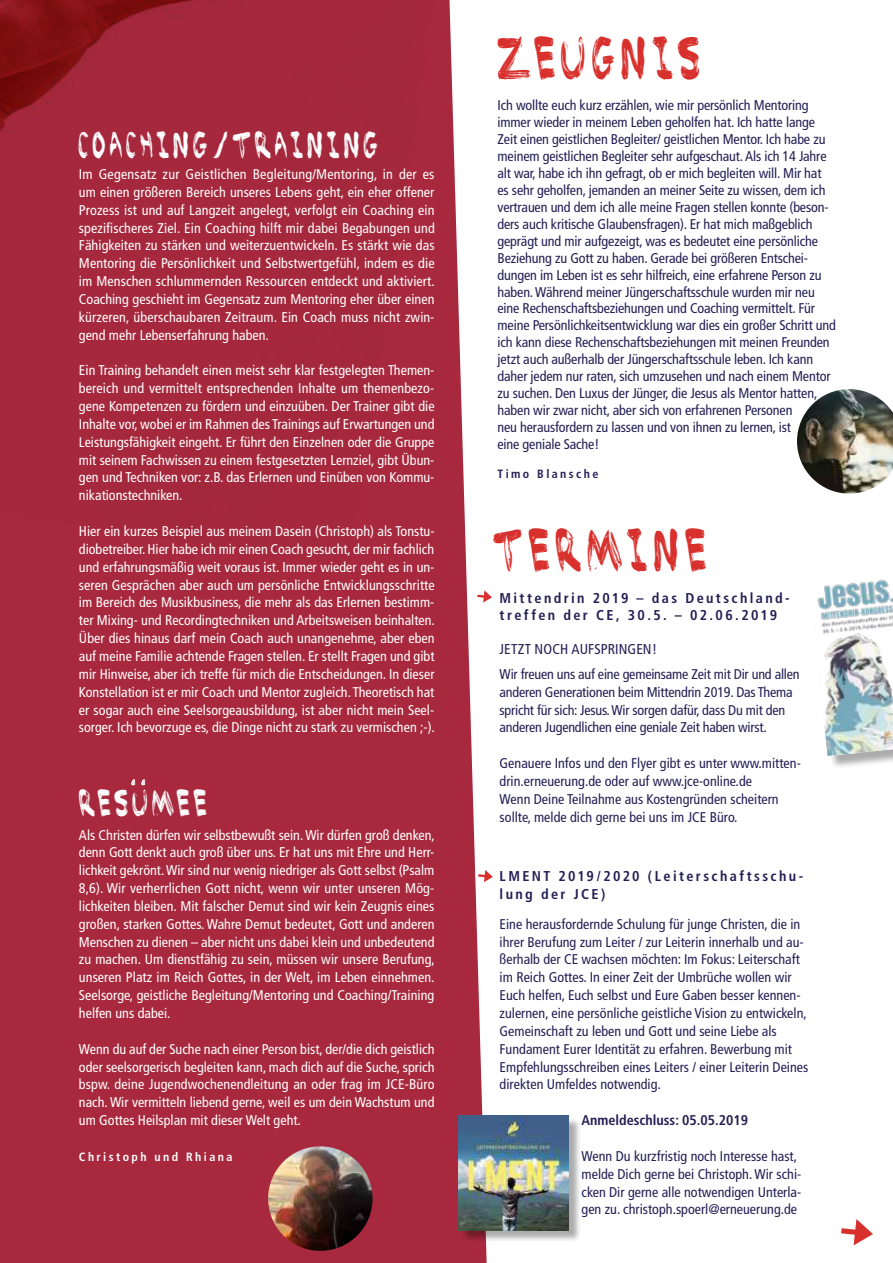
<style>
.page{position:relative;width:893px;height:1263px;background:#fff}
.page>*{position:absolute;margin:0;border:0;box-sizing:border-box;transform-origin:0 0}
.t1{font:43.2px "Brushed";letter-spacing:.155em;color:#d8302c}
.t2{font:27px "Brushed";letter-spacing:.155em;color:#fff}
.t3{font:700 condensed 14.25px/17.1px "Frutiger";letter-spacing:.165em;color:#231f54}
.t4{font:condensed 14.25px "Frutiger";letter-spacing:.005em;color:#231f54}
.t5{font:condensed 14.1px/17.9px "Frutiger";color:#fff;text-align:justify}
.t6{font:condensed 14.1px/17px "Frutiger";letter-spacing:-.01em;color:#231f54}
.t7{font:700 condensed 14.1px "Frutiger";color:#231f54}
.t8{font:700 condensed 12px "Frutiger";letter-spacing:.2em;color:#fff}
.t9{font:700 condensed 12px "Frutiger";letter-spacing:.2em;color:#231f54}
</style>
<div class="page">
<div style="left:0;top:0;width:449px;height:1263px;background:#a8293e"></div>
<div style="left:0;top:0;width:436px;height:566px;background:#a6283d"></div>
<div style="left:0;top:601px;width:17px;height:662px;background:#a8293e"></div>
<svg style="left:449px;top:0;width:405px;height:1263px"></svg>
<svg style="left:478px;top:870px;width:15px;height:12px"></svg>
<svg style="left:477px;top:590px;width:15px;height:13px"></svg>
<svg style="left:841px;top:1219px;width:32px;height:26px"></svg>
<div style="left:810px;top:565px;width:83px;height:205px;background:#000;opacity:.33"></div>
<img style="left:808px;top:563px;width:85px;height:193px">
<div style="left:460px;top:1117px;width:122px;height:126px;background:#000;opacity:.33"></div>
<img style="left:459px;top:1115px;width:110px;height:115px">
<img style="left:797px;top:389px;width:96px;height:105px">
<img style="left:268px;top:1146px;width:105px;height:105px;border-radius:52px">
<svg style="left:131px;top:779px;width:15px;height:6px"></svg>
<h2 class="t2" style="left:79px;top:131px;width:300px">COACHING/TRAINING</h2>
<p class="t5" style="left:79px;top:165px;width:357px">Im Gegensatz zur Geistlichen Begleitung/Mentoring, in der es um einen größeren Bereich unseres Lebens geht, ein eher offener Prozess ist und auf Langzeit angelegt, verfolgt ein Coaching ein spezifischeres Ziel. Ein Coaching hilft mir dabei Begabungen und Fähigkeiten zu stärken und weiterzuentwickeln. Es stärkt wie das Mentoring die Persönlichkeit und Selbstwertgefühl, indem es die im Menschen schlummernden Ressourcen entdeckt und aktiviert.<br>Coaching geschieht im Gegensatz zum Mentoring eher über einen kürzeren, überschaubaren Zeitraum. Ein Coach muss nicht zwin&shy;gend mehr Lebenserfahrung haben.</p>
<p class="t5" style="left:79px;top:362px;width:357px">Ein Training behandelt einen meist sehr klar festgelegten Themen&shy;bereich und vermittelt entsprechenden Inhalte um themenbezo&shy;gene Kompetenzen zu fördern und einzuüben. Der Trainer gibt die Inhalte vor, wobei er im Rahmen des Trainings auf Erwartungen und Leistungsfähigkeit eingeht. Er führt den Einzelnen oder die Gruppe mit seinem Fachwissen zu einem festgesetzten Lernziel, gibt Übun&shy;gen und Techniken vor: z.B. das Erlernen und Einüben von Kommu&shy;nikationstechniken.</p>
<p class="t5" style="left:79px;top:522px;width:358px">Hier ein kurzes Beispiel aus meinem Dasein (Christoph) als Tonstu&shy;diobetreiber. Hier habe ich mir einen Coach gesucht, der mir fachlich und erfahrungsmäßig weit voraus ist. Immer wieder geht es in un&shy;seren Gesprächen aber auch um persönliche Entwicklungsschritte im Bereich des Musikbusiness, die mehr als das Erlernen bestimm&shy;ter Mixing- und Recordingtechniken und Arbeitsweisen beinhalten.<br>Über dies hinaus darf mein Coach auch unangenehme, aber eben auf meine Familie achtende Fragen stellen. Er stellt Fragen und gibt mir Hinweise, aber ich treffe für mich die Entscheidungen. In dieser Konstellation ist er mir Coach und Mentor zugleich. Theoretisch hat er sogar auch eine Seelsorgeausbildung, ist aber nicht mein Seel&shy;sorger. Ich bevorzuge es, die Dinge nicht zu stark zu vermischen ;-).</p>
<h2 class="t2" style="left:79px;top:789px;width:129px">RESUMEE</h2>
<p class="t5" style="left:79px;top:826px;width:358px">Als Christen dürfen wir selbstbewußt sein. Wir dürfen groß denken, denn Gott denkt auch groß über uns. Er hat uns mit Ehre und Herr&shy;lichkeit gekrönt. Wir sind nur wenig niedriger als Gott selbst (Psalm 8,6). Wir verherrlichen Gott nicht, wenn wir unter unseren Mög&shy;lichkeiten bleiben. Mit falscher Demut sind wir kein Zeugnis eines großen, starken Gottes. Wahre Demut bedeutet, Gott und anderen Menschen zu dienen – aber nicht uns dabei klein und unbedeutend zu machen. Um dienstfähig zu sein, müssen wir unsere Berufung, unseren Platz im Reich Gottes, in der Welt, im Leben einnehmen.<br>Seelsorge, geistliche Begleitung/Mentoring und Coaching/Training helfen uns dabei.</p>
<p class="t5" style="left:79px;top:1040px;width:357px">Wenn du auf der Suche nach einer Person bist, der/die dich geistlich oder seelsorgerisch begleiten kann, mach dich auf die Suche, sprich bspw. deine Jugendwochenendleitung an oder frag im JCE-Büro nach. Wir vermitteln liebend gerne, weil es um dein Wachstum und um Gottes Heilsplan mit dieser Welt geht.</p>
<p class="t8" style="left:79px;top:1149px;width:155px">Christoph und Rhiana</p>
<h1 class="t1" style="left:497px;top:36px;width:204px">ZEUGNIS</h1>
<p class="t6" style="left:497px;top:97px;width:340px">Ich wollte euch kurz erzählen, wie mir persönlich Mentoring immer wieder in meinem Leben geholfen hat. Ich hatte lange Zeit einen geistlichen Begleiter/ geistlichen Mentor. Ich habe zu meinem geistlichen Begleiter sehr aufgeschaut. Als ich 14 Jahre alt war, habe ich ihn gefragt, ob er mich begleiten will. Mir hat es sehr geholfen, jemanden an meiner Seite zu wissen, dem ich vertrauen und dem ich alle meine Fragen stellen konnte (beson&shy;ders auch kritische Glaubensfragen). Er hat mich maßgeblich geprägt und mir aufgezeigt, was es bedeutet eine persönliche Beziehung zu Gott zu haben. Gerade bei größeren Entschei&shy;dungen im Leben ist es sehr hilfreich, eine erfahrene Person zu haben. Während meiner Jüngerschaftsschule wurden mir neu eine Rechenschaftsbeziehungen und Coaching vermittelt. Für meine Persönlichkeitsentwicklung war dies ein großer Schritt und ich kann diese Rechenschaftsbeziehungen mit meinen Freunden jetzt auch außerhalb der Jüngerschaftsschule leben. Ich kann daher jedem nur raten, sich umzusehen und nach einem Mentor zu suchen. Den Luxus der Jünger, die Jesus als Mentor hatten, haben wir zwar nicht, aber sich von erfahrenen Personen<br>neu herausfordern zu lassen und von ihnen zu lernen, ist<br>eine geniale Sache!</p>
<p class="t9" style="left:497px;top:466px;width:102px">Timo Blansche</p>
<h1 class="t1" style="left:494px;top:529px;width:213px">TERMINE</h1>
<p class="t3" style="left:500px;top:589px;width:292px">Mittendrin 2019 – das Deutschland&shy;treffen der CE, 30.5. – 02.06.2019</p>
<p class="t4" style="left:500px;top:641px;width:159px">JETZT NOCH AUFSPRINGEN!</p>
<p class="t6" style="left:500px;top:665px;width:302px;line-height:17.9px">Wir freuen uns auf eine gemeinsame Zeit mit Dir und allen anderen Generationen beim Mittendrin 2019. Das Thema spricht für sich: Jesus. Wir sorgen dafür, dass Du mit den anderen Jugendlichen eine geniale Zeit haben wirst.</p>
<p class="t6" style="left:500px;top:754px;width:303px;line-height:17.9px">Genauere Infos und den Flyer gibt es unter www.mitten&shy;drin.erneuerung.de oder auf www.jce-online.de<br>Wenn Deine Teilnahme aus Kostengründen scheitern sollte, melde dich gerne bei uns im JCE Büro.</p>
<p class="t3" style="left:500px;top:868px;width:305px">LMENT 2019/2020 (Leiterschaftsschu&shy;lung der JCE)</p>
<p class="t6" style="left:500px;top:915px;width:310px;line-height:17.9px">Eine herausfordernde Schulung für junge Christen, die in ihrer Berufung zum Leiter / zur Leiterin innerhalb und au&shy;ßerhalb der CE wachsen möchten: Im Fokus: Leiterschaft im Reich Gottes. In einer Zeit der Umbrüche wollen wir Euch helfen, Euch selbst und Eure Gaben besser kennen&shy;zulernen, eine persönliche geistliche Vision zu entwickeln, Gemeinschaft zu leben und Gott und seine Liebe als Fundament Eurer Identität zu erfahren. Bewerbung mit Empfehlungsschreiben eines Leiters / einer Leiterin Deines direkten Umfeldes notwendig.</p>
<p class="t7" style="left:582px;top:1112px;width:168px">Anmeldeschluss: 05.05.2019</p>
<p class="t6" style="left:582px;top:1147px;width:221px;line-height:17.9px">Wenn Du kurzfristig noch Interesse hast, melde Dich gerne bei Christoph. Wir schi&shy;cken Dir gerne alle notwendigen Unterla&shy;gen zu. christoph.spoerl@erneuerung.de</p>
</div>
